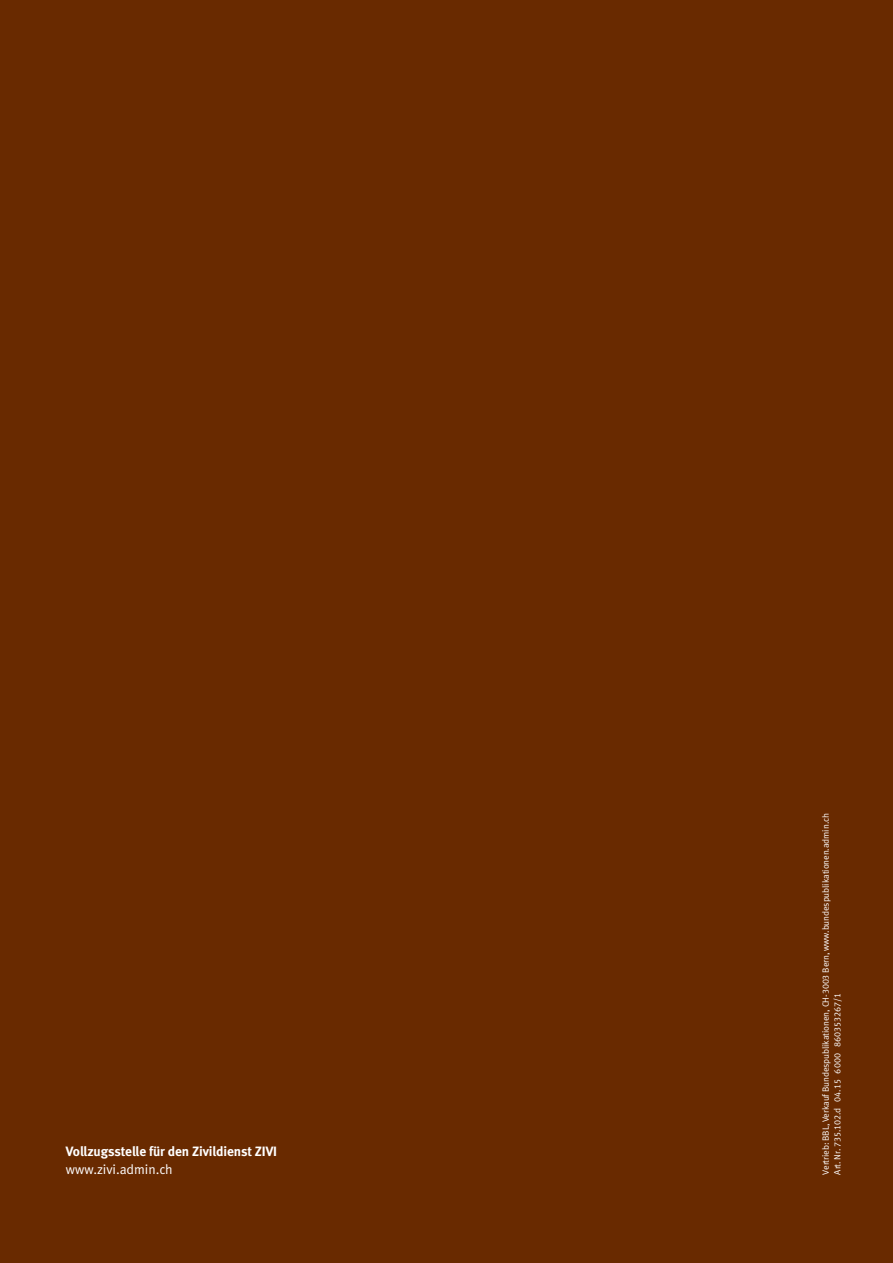
<style>
.page{position:relative;width:893px;height:1263px;background:#692a00}
.page>*{position:absolute;margin:0;border:0;box-sizing:border-box;transform-origin:0 0}
.t1{font:13.5px "Meta Bold LF";letter-spacing:-.005em;color:#fff}
.t2{font:13.5px "Meta Normal LF";color:#fff}
.t3{font:9px/11.7px "Meta Normal LF";letter-spacing:-.01em;color:#fff}
</style>
<div class="page">
<h1 class="t1" style="left:66px;top:1143px;width:213px">Vollzugsstelle für den Zivildienst ZIVI</h1>
<h1 class="t2" style="left:66px;top:1162px;width:108px">www.zivi.admin.ch</h1>
<p class="t3" style="left:820px;top:1174px;width:363px;rotate:-90deg">Vertrieb: BBL, Verkauf Bundespublikationen, CH-3003 Bern, www.bundespublikationen.admin.ch<br>Art. Nr. 735.102.d 04.15 6000 860353267/1</p>
</div>
